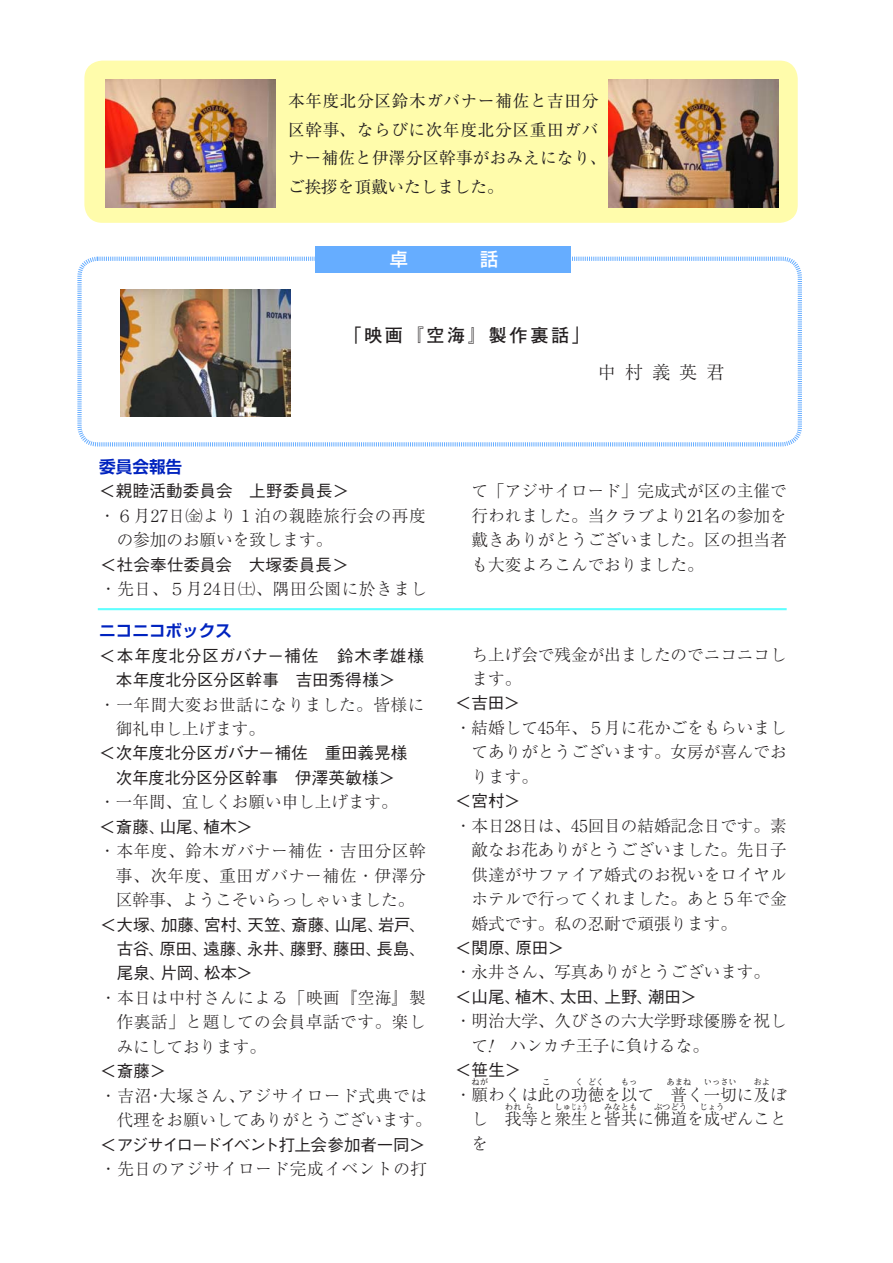
<style>
.page{position:relative;width:893px;height:1263px;background:#fff}
.page>*{position:absolute;margin:0;border:0;box-sizing:border-box;transform-origin:0 0}
.t1{font:700 18px "Futo Go B101 Pro";letter-spacing:.15em;color:#231f20}
.t2{font:300 18px "Ryumin Pr 6 N";letter-spacing:.5em;color:#231f20}
.ニコニコ14Q{font:300 16.65px/24.5px "Ryumin Pr 5";color:#231f20;text-align:justify}
.t3{font:500 16.65px/24.5px "Gothic BBB Pr 5";letter-spacing:-.005em;color:#231f20}
.t4{font:16.65px/28.7px "Ryumin Pr 5";letter-spacing:.04em;color:#231f20}
.ニコニコ14Q-2{font:300 16.65px/24.5px "Ryumin Pr 5";letter-spacing:.035em;color:#231f20}
.ニコニコ14Q-3{font:300 16.65px "Ryumin Pr 5";letter-spacing:.04em;color:#231f20}
.t5{font:500 16.65px "Gothic BBB Pr 5";letter-spacing:-.06em;color:#231f20}
.t6{font:700 16.65px "Shin Go Pr 5 De";color:#0023bf}
.ニコニコ14Q-4{font:300 8.25px "Ryumin Pr 5";color:#231f20}
.s1{font-family:"Futo Go B101 Pr 5"}
</style>
<div class="page">
<svg style="left:77px;top:256px;width:725px;height:191px"></svg>
<div style="left:316px;top:246px;width:255px;height:27px;background:#66adff"></div>
<hr style="left:98px;top:608px;width:689px;height:2px;background:#60ffff">
<div style="left:84px;top:61px;width:714px;height:162px;background:#fffcab;border-radius:18px"></div>
<img style="left:105px;top:80px;width:170px;height:127px">
<img style="left:608px;top:80px;width:170px;height:127px">
<img style="left:121px;top:289px;width:169px;height:128px">
<p class="t4" style="left:288px;top:85px;width:320px">本年度北分区鈴木ガバナー補佐と吉田分区幹事、ならびに次年度北分区重田ガバナー補佐と伊澤分区幹事がおみえになり、ご挨拶を頂戴いたしました。</p>
<p class="t1" style="left:343px;top:321px;width:248px">「映画『空海』製作裏話<span class="s1">」</span></p>
<p class="t2" style="left:598px;top:358px;width:128px">中村義英君</p>
<p class="t6" style="left:99px;top:453px;width:84px">委員会報告</p>
<p class="t3" style="left:99px;top:477px;width:251px">＜親睦活動委員会　上野委員長＞</p>
<p class="ニコニコ14Q-2" style="left:117px;top:502px;width:311px;text-indent:-17px">・６月27日㈮より１泊の親睦旅行会の再度の参加のお願いを致します。</p>
<p class="t3" style="left:100px;top:551px;width:250px">＜社会奉仕委員会　大塚委員長＞</p>
<p class="ニコニコ14Q-3" style="left:100px;top:576px;width:329px">・先日、５月24日㈯、隅田公園に於きまし</p>
<p class="t6" style="left:99px;top:617px;width:134px">ニコニコボックス</p>
<p class="t3" style="left:116px;top:642px;width:310px;text-indent:-17px">＜本年度北分区ガバナー補佐　鈴木孝雄様本年度北分区分区幹事　吉田秀得様＞</p>
<p class="ニコニコ14Q-2" style="left:116px;top:691px;width:310px;text-indent:-17px">・一年間大変お世話になりました。皆様に御礼申し上げます。</p>
<p class="t3" style="left:116px;top:739px;width:310px;text-indent:-17px">＜次年度北分区ガバナー補佐　重田義晃様　次年度北分区分区幹事　伊澤英敏様＞</p>
<p class="ニコニコ14Q" style="left:99px;top:788px;width:300px">・一年間、宜しくお願い申し上げます。</p>
<p class="t3" style="left:99px;top:813px;width:155px">＜斎藤、山尾、植木＞</p>
<p class="ニコニコ14Q" style="left:116px;top:837px;width:311px;text-indent:-17px">・本年度、鈴木ガバナー補佐・吉田分区幹事、次年度、重田ガバナー補佐・伊澤分区幹事、ようこそいらっしゃいました。</p>
<p class="t3" style="left:117px;top:910px;width:310px;text-align:justify;text-indent:-17px">＜大塚、加藤、宮村、天笠、斎藤、山尾、岩戸、古谷、原田、遠藤、永井、藤野、藤田、長島、尾泉、片岡、松本＞</p>
<p class="ニコニコ14Q" style="left:117px;top:984px;width:310px;text-indent:-17px">・本日は中村さんによる「映画『空海』製作裏話」と題しての会員卓話です。楽しみにしております。</p>
<p class="t3" style="left:100px;top:1057px;width:67px">＜斎藤＞</p>
<p class="ニコニコ14Q" style="left:100px;top:1082px;width:333px;text-align:right">・吉沼・大塚さん、アジサイロード式典では代理をお願いしてありがとうございます。</p>
<p class="t5" style="left:100px;top:1131px;width:327px">＜アジサイロードイベント打上会参加者一同＞</p>
<p class="ニコニコ14Q-3" style="left:100px;top:1156px;width:329px">・先日のアジサイロード完成イベントの打</p>
<p class="ニコニコ14Q" style="left:472px;top:477px;width:317px">て「アジサイロード」完成式が区の主催で行われました。当クラブより21名の参加を戴きありがとうございました。区の担当者も大変よろこんでおりました。</p>
<p class="ニコニコ14Q" style="left:472px;top:641px;width:317px">ち上げ会で残金が出ましたのでニコニコします。</p>
<p class="t3" style="left:455px;top:689px;width:67px">＜吉田＞</p>
<p class="ニコニコ14Q" style="left:472px;top:714px;width:317px;text-indent:-17px">・結婚して45年、５月に花かごをもらいましてありがとうございます。女房が喜んでおります。</p>
<p class="t3" style="left:455px;top:787px;width:67px">＜宮村＞</p>
<p class="ニコニコ14Q" style="left:472px;top:812px;width:317px;text-indent:-17px">・本日28日は、45回目の結婚記念日です。素敵なお花ありがとうございました。先日子供達がサファイア婚式のお祝いをロイヤルホテルで行ってくれました。あと５年で金婚式です。私の忍耐で頑張ります。</p>
<p class="t3" style="left:455px;top:934px;width:110px">＜関原、原田＞</p>
<p class="ニコニコ14Q" style="left:455px;top:959px;width:317px">・永井さん、写真ありがとうございます。</p>
<p class="t3" style="left:455px;top:983px;width:243px">＜山尾、植木、太田、上野、潮田＞</p>
<p class="ニコニコ14Q" style="left:472px;top:1007px;width:317px;text-indent:-17px">・明治大学、久びさの六大学野球優勝を祝して!　ハンカチ王子に負けるな。</p>
<p class="t3" style="left:455px;top:1056px;width:68px">＜笹生＞</p>
<p class="ニコニコ14Q" style="left:455px;top:1081px;width:333px">・願わくは此の功徳を以て　普く一切に及ぼ</p>
<p class="ニコニコ14Q-4" style="left:472px;top:1075px;width:18px">ねが</p>
<p class="ニコニコ14Q-4" style="left:542px;top:1075px;width:10px">こ</p>
<p class="ニコニコ14Q-4" style="left:575px;top:1075px;width:10px">く</p>
<p class="ニコニコ14Q-4" style="left:588px;top:1075px;width:18px">どく</p>
<p class="ニコニコ14Q-4" style="left:621px;top:1075px;width:18px">もっ</p>
<p class="ニコニコ14Q-4" style="left:666px;top:1075px;width:26px">あまね</p>
<p class="ニコニコ14Q-4" style="left:704px;top:1075px;width:35px">いっさい</p>
<p class="ニコニコ14Q-4" style="left:753px;top:1075px;width:18px">およ</p>
<p class="ニコニコ14Q" style="left:472px;top:1105px;width:317px">し　我等と衆生と皆共に佛道を成ぜんこと</p>
<p class="ニコニコ14Q-4" style="left:505px;top:1100px;width:18px">われ</p>
<p class="ニコニコ14Q-4" style="left:525px;top:1100px;width:10px">ら</p>
<p class="ニコニコ14Q-4" style="left:554px;top:1100px;width:35px">しゅじょう</p>
<p class="ニコニコ14Q-4" style="left:604px;top:1100px;width:35px">みなとも</p>
<p class="ニコニコ14Q-4" style="left:654px;top:1100px;width:35px">ぶつどう</p>
<p class="ニコニコ14Q-4" style="left:700px;top:1100px;width:26px">じょう</p>
<p class="ニコニコ14Q" style="left:472px;top:1130px;width:18px">を</p>
</div>
